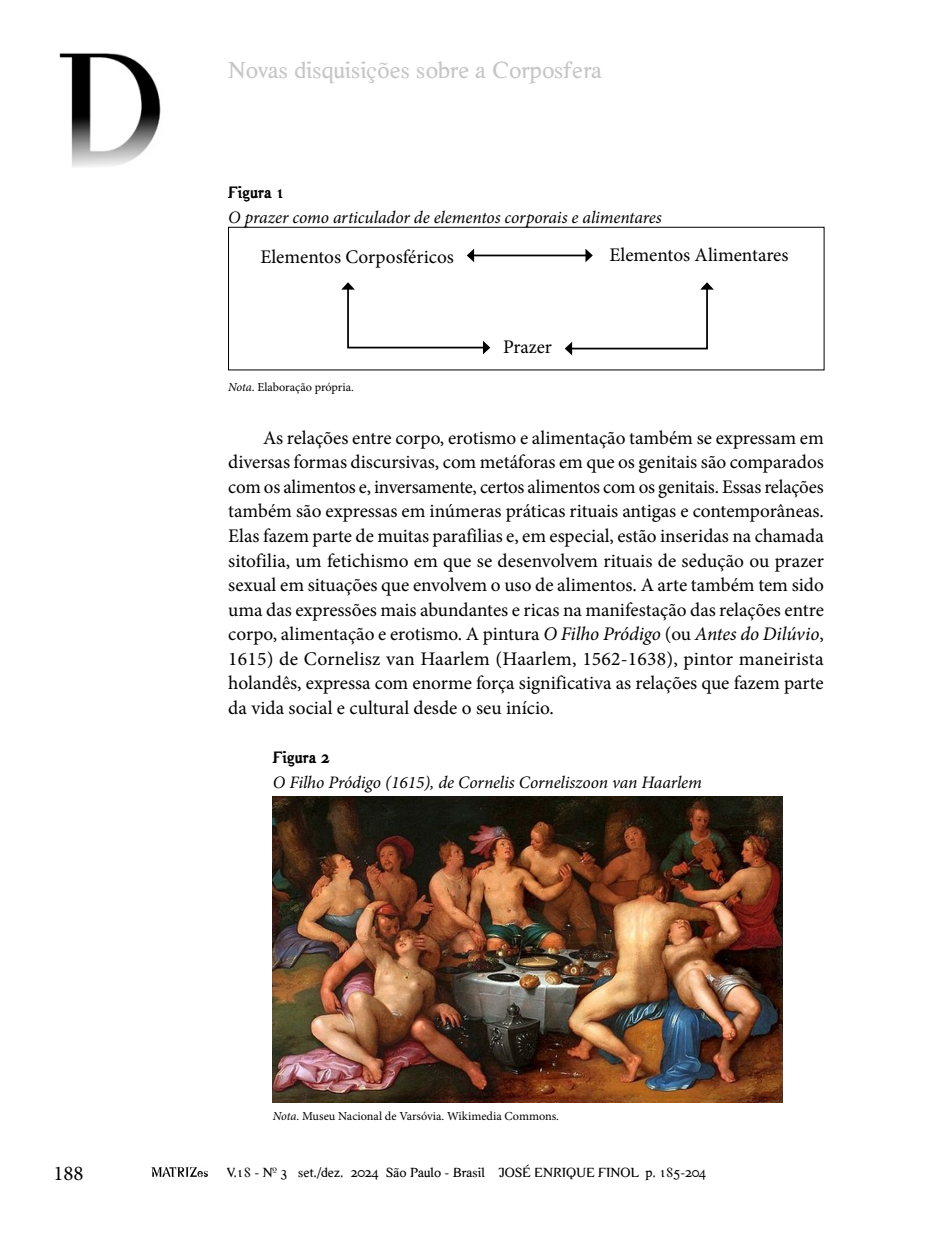
<style>
.page{position:relative;width:943px;height:1241px;background:#fff}
.page>*{position:absolute;margin:0;border:0;box-sizing:border-box;transform-origin:0 0}
.t1{font:24.5px "Hard Times";color:#c6c6c6}
.t2{font:21px "Minion Pro";color:#000}
.t3{font:19.25px/24.5px "Minion Pro";color:#000;text-align:justify}
.t4{font:italic 17.5px "Minion Pro";letter-spacing:-.005em;color:#000}
.t5{font:700 17.5px "Hard Times";color:#000}
.t6{font:14px "Hard Times";color:#000}
.t7{font:12.25px "Minion Pro";color:#000}
.s1{font-style:italic}
</style>
<div class="page">
<svg style="left:151px;top:1167px;width:57px;height:10px"></svg>
<img style="left:59px;top:53px;width:102px;height:114px">
<svg style="left:341px;top:282px;width:149px;height:72px"></svg>
<svg style="left:564px;top:282px;width:150px;height:73px"></svg>
<hr style="left:473px;top:254px;width:113px;height:2px;background:#000">
<svg style="left:467px;top:249px;width:7px;height:13px"></svg>
<svg style="left:585px;top:248px;width:8px;height:14px"></svg>
<img style="left:273px;top:796px;width:509px;height:305px">
<p class="t1" style="left:228px;top:56px;width:375px">Novas disquisições sobre a Corposfera</p>
<p class="t5" style="left:228px;top:181px;width:58px">Figura 1</p>
<p class="t4" style="left:228px;top:205px;width:435px">O prazer como articulador de elementos corporais e alimentares</p>
<p class="t3" style="left:260px;top:245px;width:195px">Elementos Corposféricos</p>
<p class="t3" style="left:609px;top:242px;width:180px">Elementos Alimentares</p>
<p class="t3" style="left:503px;top:334px;width:50px">Prazer</p>
<p class="t7" style="left:228px;top:379px;width:127px"><span class="s1">Nota</span>. Elaboração própria.</p>
<p class="t3" style="left:228px;top:425px;width:597px;text-indent:35px">As relações entre corpo, erotismo e alimentação também se expressam em diversas formas discursivas, com metáforas em que os genitais são comparados com os alimentos e, inversamente, certos alimentos com os genitais. Essas relações também são expressas em inúmeras práticas rituais antigas e contemporâneas.<br>Elas fazem parte de muitas parafilias e, em especial, estão inseridas na chamada sitofilia, um fetichismo em que se desenvolvem rituais de sedução ou prazer sexual em situações que envolvem o uso de alimentos. A arte também tem sido uma das expressões mais abundantes e ricas na manifestação das relações entre corpo, alimentação e erotismo. A pintura <span class="s1">O Filho Pródigo</span> (ou <span class="s1">Antes do Dilúvio</span>, 1615) de Cornelisz van Haarlem (Haarlem, 1562-1638), pintor maneirista holandês, expressa com enorme força significativa as relações que fazem parte da vida social e cultural desde o seu início.</p>
<p class="t5" style="left:273px;top:746px;width:58px">Figura 2</p>
<p class="t4" style="left:273px;top:769px;width:430px">O Filho Pródigo (1615), de Cornelis Corneliszoon van Haarlem</p>
<p class="t7" style="left:273px;top:1107px;width:287px"><span class="s1">Nota</span>. Museu Nacional de Varsóvia. Wikimedia Commons.</p>
<p class="t2" style="left:53px;top:1158px;width:32px">188</p>
<p class="t6" style="left:227px;top:1164px;width:481px">V.18 - Nº 3 set./dez. 2024 São Paulo - Brasil JOSÉ ENRIQUE FINOL p. 185-204</p>
</div>
